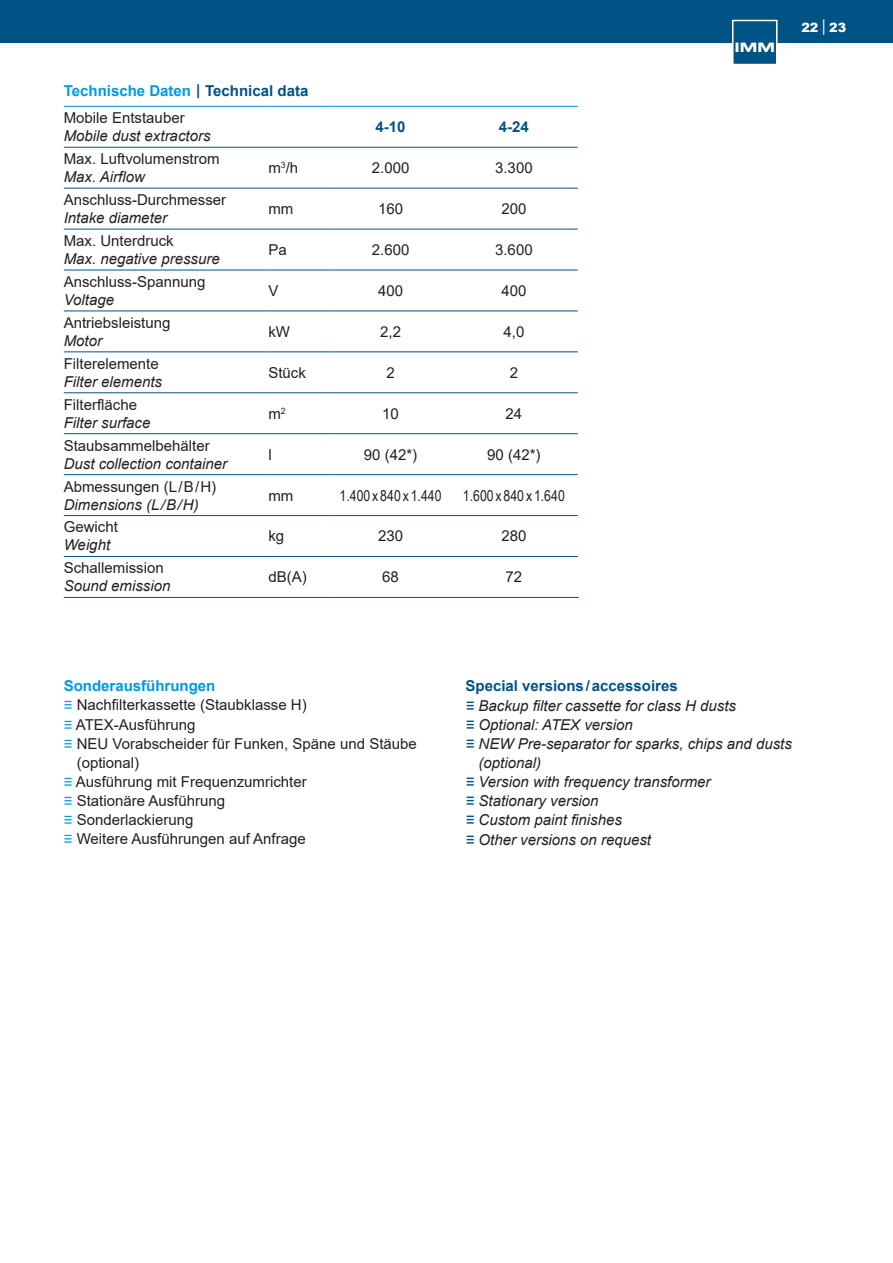
<style>
.page{position:relative;width:893px;height:1263px;background:#fff}
.page>*{position:absolute;margin:0;border:0;box-sizing:border-box;transform-origin:0 0}
.t1{font:15px/27.3px "Arial";color:#231f20}
.t2{font:italic 15px "Arial";color:#231f20}
.t3{font:700 15px "Arial";color:#005385}
.t4{font:15px "Arial Narrow";color:#231f20}
.t5{font:700 15px "Arial";color:#009bde}
.t6{font:900 12.75px "Arial";color:#fff}
.t7{font:12px "Thekl Bol Ext";color:#fff}
.s1{font-weight:700;color:#009bde}
.s2{font-weight:700;color:#005385}
.s3{color:#009bde}
.s4{color:#005385}
</style>
<div class="page">
<div style="left:0;top:0;width:893px;height:43px;background:#005385"></div>
<hr style="left:64px;top:188px;width:204px;height:1px;background:#005385">
<hr style="left:268px;top:188px;width:64px;height:1px;background:#005385">
<hr style="left:332px;top:188px;width:123px;height:1px;background:#005385">
<hr style="left:455px;top:188px;width:123px;height:1px;background:#005385">
<hr style="left:64px;top:229px;width:204px;height:1px;background:#005385">
<hr style="left:268px;top:229px;width:64px;height:1px;background:#005385">
<hr style="left:332px;top:229px;width:123px;height:1px;background:#005385">
<hr style="left:455px;top:229px;width:123px;height:1px;background:#005385">
<hr style="left:64px;top:270px;width:204px;height:1px;background:#005385">
<hr style="left:268px;top:270px;width:64px;height:1px;background:#005385">
<hr style="left:332px;top:270px;width:123px;height:1px;background:#005385">
<hr style="left:455px;top:270px;width:123px;height:1px;background:#005385">
<hr style="left:64px;top:311px;width:204px;height:1px;background:#005385">
<hr style="left:268px;top:311px;width:64px;height:1px;background:#005385">
<hr style="left:332px;top:311px;width:123px;height:1px;background:#005385">
<hr style="left:455px;top:311px;width:123px;height:1px;background:#005385">
<hr style="left:64px;top:352px;width:204px;height:1px;background:#005385">
<hr style="left:268px;top:352px;width:64px;height:1px;background:#005385">
<hr style="left:332px;top:352px;width:123px;height:1px;background:#005385">
<hr style="left:455px;top:352px;width:123px;height:1px;background:#005385">
<hr style="left:64px;top:392px;width:204px;height:1px;background:#005385">
<hr style="left:268px;top:392px;width:64px;height:1px;background:#005385">
<hr style="left:332px;top:392px;width:123px;height:1px;background:#005385">
<hr style="left:455px;top:392px;width:123px;height:1px;background:#005385">
<hr style="left:64px;top:433px;width:204px;height:1px;background:#005385">
<hr style="left:268px;top:433px;width:64px;height:1px;background:#005385">
<hr style="left:332px;top:433px;width:123px;height:1px;background:#005385">
<hr style="left:455px;top:433px;width:123px;height:1px;background:#005385">
<hr style="left:64px;top:474px;width:204px;height:1px;background:#005385">
<hr style="left:268px;top:474px;width:64px;height:1px;background:#005385">
<hr style="left:332px;top:474px;width:123px;height:1px;background:#005385">
<hr style="left:455px;top:474px;width:123px;height:1px;background:#005385">
<hr style="left:64px;top:515px;width:204px;height:1px;background:#005385">
<hr style="left:268px;top:515px;width:64px;height:1px;background:#005385">
<hr style="left:332px;top:515px;width:123px;height:1px;background:#005385">
<hr style="left:455px;top:515px;width:123px;height:1px;background:#005385">
<hr style="left:64px;top:556px;width:204px;height:1px;background:#005385">
<hr style="left:268px;top:556px;width:64px;height:1px;background:#005385">
<hr style="left:332px;top:556px;width:123px;height:1px;background:#005385">
<hr style="left:455px;top:556px;width:123px;height:1px;background:#005385">
<hr style="left:64px;top:597px;width:204px;height:1px;background:#005385">
<hr style="left:268px;top:597px;width:64px;height:1px;background:#005385">
<hr style="left:332px;top:597px;width:123px;height:1px;background:#005385">
<hr style="left:455px;top:597px;width:124px;height:1px;background:#005385">
<hr style="left:64px;top:106px;width:204px;height:1px;background:#009bde">
<hr style="left:268px;top:106px;width:64px;height:1px;background:#009bde">
<hr style="left:332px;top:106px;width:123px;height:1px;background:#009bde">
<hr style="left:455px;top:106px;width:123px;height:1px;background:#009bde">
<hr style="left:64px;top:147px;width:204px;height:1px;background:#005385">
<hr style="left:268px;top:147px;width:64px;height:1px;background:#005385">
<hr style="left:332px;top:147px;width:123px;height:1px;background:#005385">
<hr style="left:455px;top:147px;width:123px;height:1px;background:#005385">
<svg style="left:732px;top:19px;width:46px;height:45px"></svg>
<p class="t1" style="left:64px;top:77px;width:246px"><span class="s1">Technische Daten</span> <span class="s2">| Technical data<br></span>Mobile Entstauber</p>
<p class="t2" style="left:64px;top:126px;width:148px">Mobile dust extractors</p>
<p class="t3" style="left:376px;top:116px;width:32px">4-10</p>
<p class="t3" style="left:499px;top:116px;width:32px">4-24</p>
<p class="t1" style="left:64px;top:145px;width:157px">Max. Luftvolumenstrom</p>
<p class="t2" style="left:64px;top:167px;width:83px">Max. Airflow</p>
<p class="t1" style="left:64px;top:186px;width:164px">Anschluss-Durchmesser</p>
<p class="t2" style="left:64px;top:208px;width:105px">Intake diameter</p>
<p class="t1" style="left:64px;top:227px;width:112px">Max. Unterdruck</p>
<p class="t2" style="left:64px;top:249px;width:157px">Max. negative pressure</p>
<p class="t1" style="left:64px;top:268px;width:143px">Anschluss-Spannung</p>
<p class="t2" style="left:64px;top:290px;width:52px">Voltage</p>
<p class="t1" style="left:64px;top:309px;width:108px">Antriebsleistung</p>
<p class="t2" style="left:64px;top:331px;width:40px">Motor</p>
<p class="t1" style="left:64px;top:350px;width:97px">Filterelemente</p>
<p class="t2" style="left:64px;top:372px;width:100px">Filter elements</p>
<p class="t1" style="left:64px;top:391px;width:75px">Filterfläche</p>
<p class="t2" style="left:64px;top:413px;width:88px">Filter surface</p>
<p class="t1" style="left:64px;top:432px;width:147px">Staubsammelbehälter</p>
<p class="t2" style="left:64px;top:454px;width:165px">Dust collection container</p>
<p class="t1" style="left:64px;top:472px;width:154px">Abmessungen (L / B / H)</p>
<p class="t2" style="left:64px;top:495px;width:136px">Dimensions (L / B / H)</p>
<p class="t1" style="left:64px;top:513px;width:56px">Gewicht</p>
<p class="t2" style="left:64px;top:535px;width:48px">Weight</p>
<p class="t1" style="left:64px;top:554px;width:102px">Schallemission</p>
<p class="t2" style="left:64px;top:576px;width:108px">Sound emission</p>
<p class="t1" style="left:268px;top:154px;width:31px">m<sup>3</sup>/h</p>
<p class="t1" style="left:372px;top:154px;width:39px">2.000</p>
<p class="t1" style="left:495px;top:154px;width:39px">3.300</p>
<p class="t1" style="left:268px;top:195px;width:26px">mm</p>
<p class="t1" style="left:378px;top:195px;width:27px">160</p>
<p class="t1" style="left:501px;top:195px;width:27px">200</p>
<p class="t1" style="left:268px;top:236px;width:20px">Pa</p>
<p class="t1" style="left:372px;top:236px;width:39px">2.600</p>
<p class="t1" style="left:495px;top:236px;width:39px">3.600</p>
<p class="t1" style="left:268px;top:277px;width:12px">V</p>
<p class="t1" style="left:378px;top:277px;width:27px">400</p>
<p class="t1" style="left:501px;top:277px;width:27px">400</p>
<p class="t1" style="left:268px;top:318px;width:23px">kW</p>
<p class="t1" style="left:380px;top:318px;width:22px">2,2</p>
<p class="t1" style="left:503px;top:318px;width:22px">4,0</p>
<p class="t1" style="left:268px;top:359px;width:39px">Stück</p>
<p class="t1" style="left:386px;top:359px;width:10px">2</p>
<p class="t1" style="left:510px;top:359px;width:10px">2</p>
<p class="t1" style="left:268px;top:400px;width:19px">m<sup>2</sup></p>
<p class="t1" style="left:382px;top:400px;width:18px">10</p>
<p class="t1" style="left:506px;top:400px;width:18px">24</p>
<p class="t1" style="left:268px;top:441px;width:5px">l</p>
<p class="t1" style="left:364px;top:441px;width:55px">90 (42*)</p>
<p class="t1" style="left:487px;top:441px;width:55px">90 (42*)</p>
<p class="t1" style="left:268px;top:481px;width:26px">mm</p>
<p class="t4" style="left:340px;top:484px;width:103px">1.400 x 840 x 1.440</p>
<p class="t4" style="left:463px;top:484px;width:103px">1.600 x 840 x 1.640</p>
<p class="t1" style="left:268px;top:522px;width:17px">kg</p>
<p class="t1" style="left:378px;top:522px;width:27px">230</p>
<p class="t1" style="left:501px;top:522px;width:27px">280</p>
<p class="t1" style="left:268px;top:563px;width:40px">dB(A)</p>
<p class="t1" style="left:382px;top:563px;width:18px">68</p>
<p class="t1" style="left:506px;top:563px;width:18px">72</p>
<p class="t7" style="left:735px;top:39px;width:41px">IMM</p>
<p class="t6" style="left:801px;top:18px;width:46px">22 │23</p>
<p class="t5" style="left:64px;top:675px;width:153px">Sonderausführungen</p>
<p class="t1" style="left:64px;top:691px;width:244px"><span class="s3">≡</span> Nachfilterkassette (Staubklasse H)</p>
<p class="t1" style="left:64px;top:710px;width:133px"><span class="s3">≡</span> ATEX-Ausführung</p>
<p class="t1" style="left:64px;top:730px;width:355px"><span class="s3">≡</span> NEU Vorabscheider für Funken, Späne und Stäube</p>
<p class="t1" style="left:77px;top:749px;width:64px">(optional)</p>
<p class="t1" style="left:64px;top:768px;width:244px"><span class="s3">≡</span> Ausführung mit Frequenzumrichter</p>
<p class="t1" style="left:64px;top:787px;width:163px"><span class="s3">≡</span> Stationäre Ausführung</p>
<p class="t1" style="left:64px;top:806px;width:131px"><span class="s3">≡</span> Sonderlackierung</p>
<p class="t1" style="left:64px;top:825px;width:243px"><span class="s3">≡</span> Weitere Ausführungen auf Anfrage</p>
<p class="t3" style="left:466px;top:675px;width:214px">Special versions/accessoires</p>
<p class="t2" style="left:466px;top:695px;width:272px"><span class="s4">≡</span> Backup filter cassette for class H dusts</p>
<p class="t2" style="left:466px;top:715px;width:169px"><span class="s4">≡</span> Optional: ATEX version</p>
<p class="t2" style="left:466px;top:734px;width:328px"><span class="s4">≡</span> NEW Pre-separator for sparks, chips and dusts</p>
<p class="t2" style="left:478px;top:753px;width:64px">(optional)</p>
<p class="t2" style="left:466px;top:772px;width:246px"><span class="s4">≡</span> Version with frequency transformer</p>
<p class="t2" style="left:466px;top:791px;width:134px"><span class="s4">≡</span> Stationary version</p>
<p class="t2" style="left:466px;top:810px;width:158px"><span class="s4">≡</span> Custom paint finishes</p>
<p class="t2" style="left:466px;top:829px;width:187px"><span class="s4">≡</span> Other versions on request</p>
</div>
